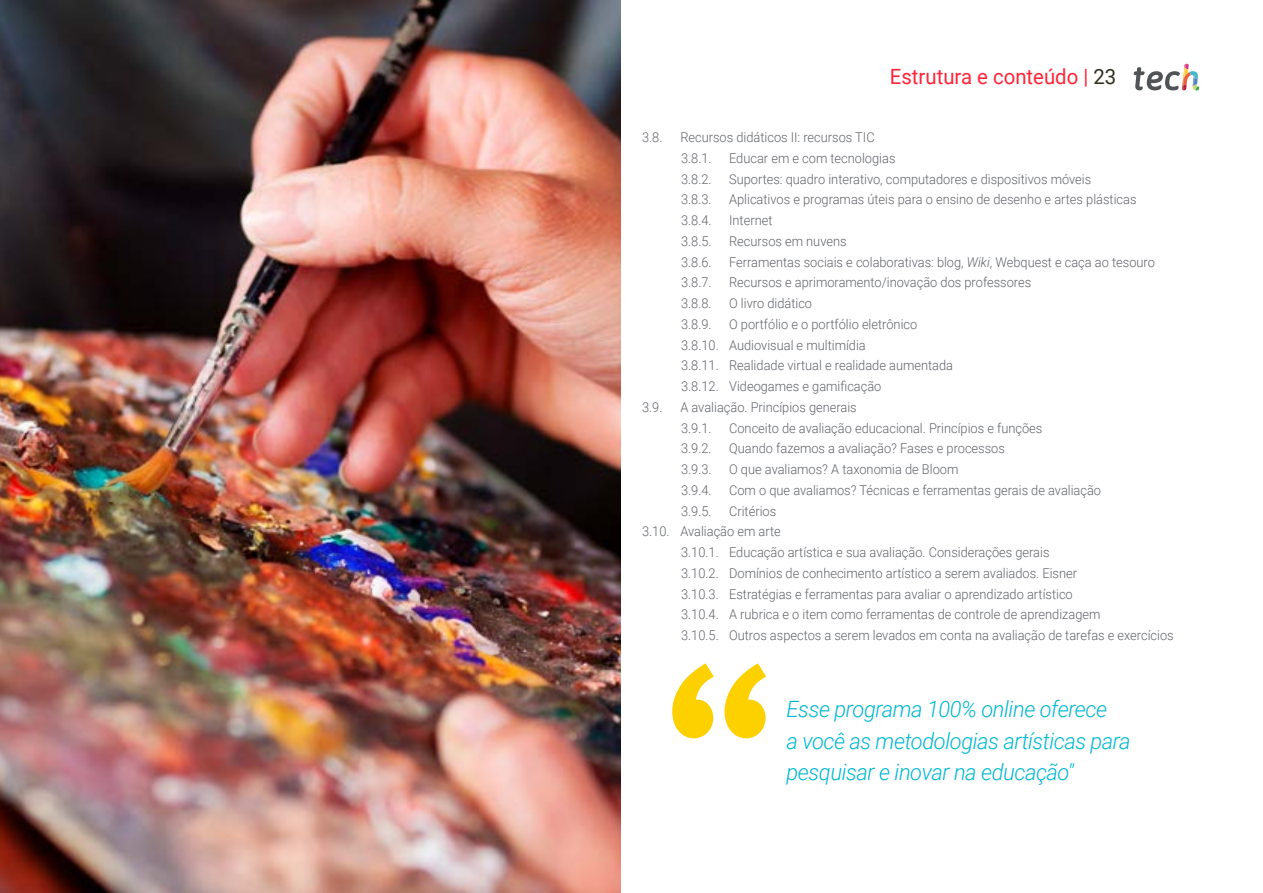
<style>
.page{position:relative;width:1263px;height:893px;background:#fff}
.page>*{position:absolute;margin:0;border:0;box-sizing:border-box;transform-origin:0 0}
.t1{font:italic 300 22.5px/31.5px "Roboto";letter-spacing:-.02em;color:#00b7d1}
.t2{font:21px "Roboto";color:#ff2438}
.t3{font:300 13.5px/20.7px "Roboto";color:#61646a;scale:.95 1}
.s1{color:#312e20}
.s2{font-style:italic}
</style>
<div class="page">
<svg style="left:1134px;top:64px;width:65px;height:27px"></svg>
<img style="left:0;top:0;width:621px;height:893px">
<svg style="left:672px;top:663px;width:94px;height:76px"></svg>
<h2 class="t2" style="left:890px;top:62px;width:228px">Estrutura e conteúdo | <span class="s1">23</span></h2>
<p class="t3" style="left:642px;top:126px;width:23px">3.8.</p>
<p class="t3" style="left:680px;top:126px;width:206px">Recursos didáticos II: recursos TIC<br>3.8.1.</p>
<p class="t3" style="left:729px;top:147px;width:177px">Educar em e com tecnologias</p>
<p class="t3" style="left:681px;top:168px;width:34px">3.8.2.</p>
<p class="t3" style="left:729px;top:168px;width:383px">Suportes: quadro interativo, computadores e dispositivos móveis</p>
<p class="t3" style="left:681px;top:189px;width:34px">3.8.3.</p>
<p class="t3" style="left:729px;top:189px;width:430px">Aplicativos e programas úteis para o ensino de desenho e artes plásticas</p>
<p class="t3" style="left:681px;top:209px;width:34px">3.8.4.</p>
<p class="t3" style="left:729px;top:209px;width:47px">Internet</p>
<p class="t3" style="left:681px;top:230px;width:34px">3.8.5.</p>
<p class="t3" style="left:729px;top:230px;width:125px">Recursos em nuvens</p>
<p class="t3" style="left:681px;top:251px;width:34px">3.8.6.</p>
<p class="t3" style="left:729px;top:251px;width:450px">Ferramentas sociais e colaborativas: blog, <span class="s2">Wiki</span>, Webquest e caça ao tesouro</p>
<p class="t3" style="left:681px;top:272px;width:34px">3.8.7.</p>
<p class="t3" style="left:729px;top:272px;width:319px">Recursos e aprimoramento/inovação dos professores</p>
<p class="t3" style="left:681px;top:292px;width:34px">3.8.8.</p>
<p class="t3" style="left:729px;top:292px;width:89px">O livro didático</p>
<p class="t3" style="left:681px;top:313px;width:34px">3.8.9.</p>
<p class="t3" style="left:681px;top:313px;width:288px;text-indent:48px">O portfólio e o portfólio eletrônico 3.8.10. Audiovisual e multimídia<br>3.8.11. Realidade virtual e realidade aumentada 3.8.12. Videogames e gamificação</p>
<p class="t3" style="left:642px;top:396px;width:23px">3.9.</p>
<p class="t3" style="left:680px;top:396px;width:187px">A avaliação. Princípios generais<br>3.9.1.</p>
<p class="t3" style="left:729px;top:417px;width:331px">Conceito de avaliação educacional. Princípios e funções</p>
<p class="t3" style="left:681px;top:438px;width:34px">3.9.2.</p>
<p class="t3" style="left:729px;top:438px;width:292px">Quando fazemos a avaliação? Fases e processos</p>
<p class="t3" style="left:681px;top:458px;width:34px">3.9.3.</p>
<p class="t3" style="left:729px;top:458px;width:243px">O que avaliamos? A taxonomia de Bloom</p>
<p class="t3" style="left:681px;top:479px;width:34px">3.9.4.</p>
<p class="t3" style="left:729px;top:479px;width:393px">Com o que avaliamos? Técnicas e ferramentas gerais de avaliação</p>
<p class="t3" style="left:681px;top:500px;width:34px">3.9.5.</p>
<p class="t3" style="left:729px;top:500px;width:51px">Critérios</p>
<p class="t3" style="left:642px;top:521px;width:147px">3.10. Avaliação em arte</p>
<p class="t3" style="left:681px;top:541px;width:389px">3.10.1. Educação artística e sua avaliação. Considerações gerais</p>
<p class="t3" style="left:681px;top:562px;width:418px">3.10.2. Domínios de conhecimento artístico a serem avaliados. Eisner</p>
<p class="t3" style="left:681px;top:583px;width:414px">3.10.3. Estratégias e ferramentas para avaliar o aprendizado artístico</p>
<p class="t3" style="left:681px;top:604px;width:443px">3.10.4. A rubrica e o item como ferramentas de controle de aprendizagem</p>
<p class="t3" style="left:681px;top:624px;width:520px">3.10.5. Outros aspectos a serem levados em conta na avaliação de tarefas e exercícios</p>
<h1 class="t1" style="left:786px;top:693px;width:346px">Esse programa 100% online oferece<br>a você as metodologias artísticas para pesquisar e inovar na educação"</h1>
</div>
